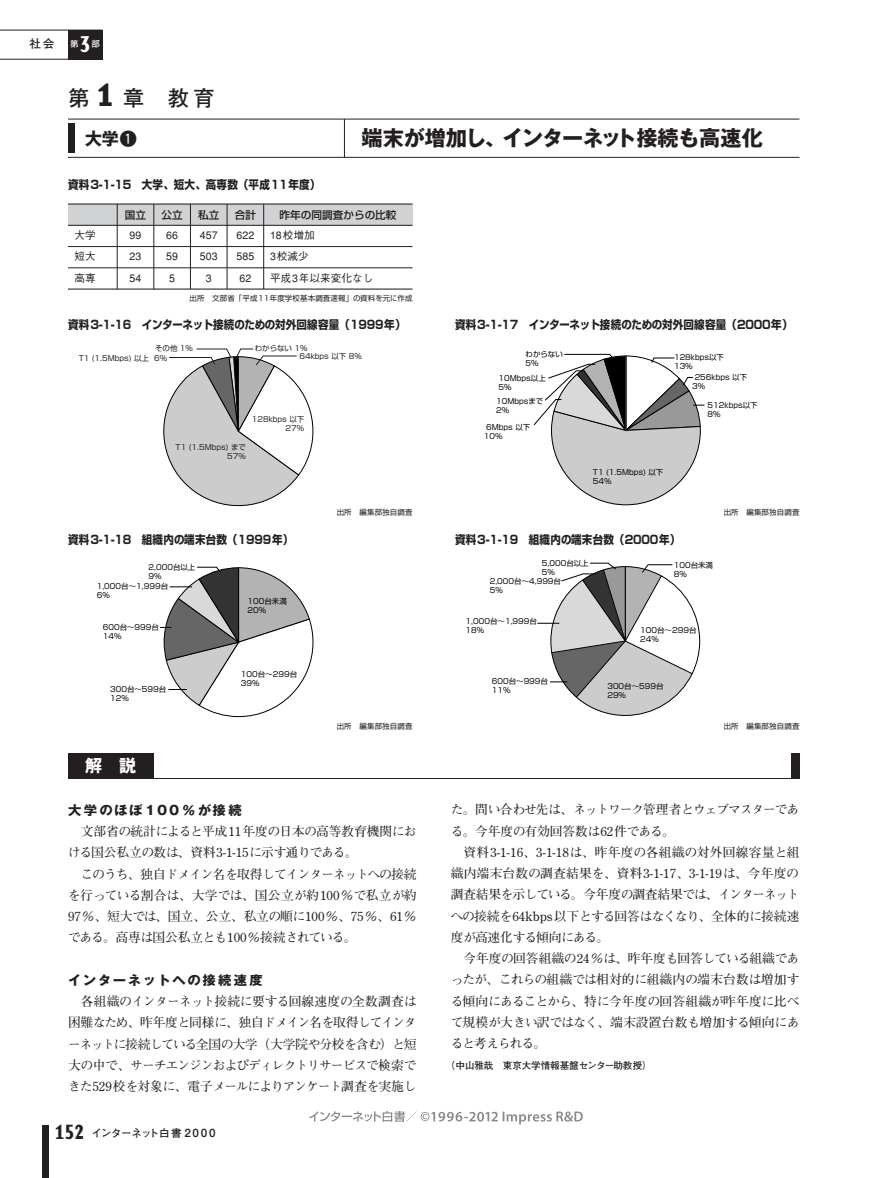
<style>
.page{position:relative;width:893px;height:1178px;background:#fff}
.page>*{position:absolute;margin:0;border:0;box-sizing:border-box;transform-origin:0 0}
.t1{font:700 21.3px "Gothic MB101";letter-spacing:-.02em;color:#231f20}
.t2{font:700 21.3px "Futo Go B101";color:#231f20}
.t3{font:700 21.3px "Base Mono Narrow";color:#fff}
.t4{font:700 16.95px "Gothic MB101";color:#231f20}
.t5{font:700 16.95px "Gothic MB101";color:#fff}
.t6{font:700 12.75px "Futo Min A101";letter-spacing:-.015em;color:#231f20}
.t7{font:700 12.75px "Futo Min A101";letter-spacing:.015em;color:#231f20}
.t8{font:700 12.75px "Futo Min A101";letter-spacing:-.085em;color:#231f20}
.t9{font:700 12.75px "Futo Min A101";letter-spacing:.02em;color:#231f20}
.t10{font:700 12.75px "Futo Min A101";letter-spacing:-.06em;color:#231f20}
.t11{font:700 12.75px "Futo Min A101";letter-spacing:-.105em;color:#231f20}
.t12{font:700 12.75px "Futo Min A101";letter-spacing:-.075em;color:#231f20}
.t13{font:700 12.75px "Futo Min A101";letter-spacing:.01em;color:#231f20}
.t14{font:700 12.75px "Gothic MB101";letter-spacing:.115em;color:#231f20;scale:1.05 1}
.t15{font:700 12.75px "Futo Min A101";letter-spacing:-.09em;color:#231f20}
.t16{font:700 11.7px "Shin Go";letter-spacing:.02em;color:#231f20;scale:.9 1}
.t17{font:700 11.7px "Shin Go";letter-spacing:-.02em;color:#231f20;scale:.9 1}
.t18{font:700 11.7px "Futo Go B101";color:#231f20}
.t19{font:500 10.65px "Gothic BBB";color:#231f20}
.t20{font:500 10.65px "Shin Go";color:#231f20}
.t21{font:700 10.65px "Futo Go B101";letter-spacing:-.055em;color:#231f20}
.t22{font:700 9.6px "Futo Go B101";letter-spacing:-.01em;color:#231f20}
.t23{font:700 8.55px "Futo Go B101";color:#fff}
.t24{font:7.5px/9px "Shin Go";color:#000}
.t25{font:7.5px "Shin Go";letter-spacing:.02em;color:#231f20}
.t26{font:7.5px/9px "Shin Go";color:#231f20;text-align:right}
.s1{font-family:"Base Mono Wide";font-size:31.95px}
.s2{font-family:"Ftgin Hround";font-weight:400}
.s3{font-family:"Base Mono Narrow";font-size:19.2px}
.s4{font-size:11.7px}
</style>
<div class="page">
<div style="left:43px;top:1125px;width:6px;height:53px;background:#231f20"></div>
<svg style="left:0;top:30px;width:68px;height:30px"></svg>
<div style="left:68px;top:30px;width:34px;height:30px;background:#231f20"></div>
<hr style="left:68px;top:778px;width:731px;height:1px;background:#231f20">
<div style="left:68px;top:753px;width:85px;height:25px;background:#231f20"></div>
<div style="left:791px;top:753px;width:8px;height:25px;background:#231f20"></div>
<hr style="left:68px;top:119px;width:731px;height:1px;background:#231f20">
<hr style="left:68px;top:157px;width:731px;height:1px;background:#231f20">
<div style="left:68px;top:123px;width:6px;height:30px;background:#231f20"></div>
<hr style="left:344px;top:119px;width:1px;height:38px;background:#231f20">
<svg style="left:160px;top:567px;width:153px;height:150px"></svg>
<svg style="left:163px;top:349px;width:151px;height:158px"></svg>
<svg style="left:537px;top:563px;width:163px;height:153px"></svg>
<svg style="left:533px;top:354px;width:171px;height:151px"></svg>
<div style="left:68px;top:204px;width:49px;height:21px;background:#d1d2d4"></div>
<div style="left:117px;top:204px;width:37px;height:21px;background:#d1d2d4"></div>
<div style="left:154px;top:204px;width:36px;height:21px;background:#d1d2d4"></div>
<div style="left:190px;top:204px;width:37px;height:21px;background:#d1d2d4"></div>
<div style="left:227px;top:204px;width:37px;height:21px;background:#d1d2d4"></div>
<div style="left:264px;top:204px;width:148px;height:21px;background:#d1d2d4"></div>
<hr style="left:68px;top:203px;width:344px;height:2px;background:#231f20">
<hr style="left:68px;top:225px;width:344px;height:1px;background:#231f20">
<hr style="left:68px;top:246px;width:344px;height:1px;background:#231f20">
<hr style="left:68px;top:268px;width:344px;height:1px;background:#231f20">
<hr style="left:68px;top:289px;width:344px;height:1px;background:#231f20">
<hr style="left:117px;top:204px;width:1px;height:85px;background:#231f20">
<hr style="left:154px;top:204px;width:1px;height:85px;background:#231f20">
<hr style="left:190px;top:204px;width:1px;height:85px;background:#231f20">
<hr style="left:227px;top:204px;width:1px;height:85px;background:#231f20">
<hr style="left:263px;top:204px;width:1px;height:85px;background:#231f20">
<svg style="left:309px;top:1111px;width:274px;height:13px"></svg>
<p class="t18" style="left:29px;top:37px;width:27px">社会</p>
<p class="t23" style="left:70px;top:39px;width:10px">第</p>
<p class="t3" style="left:80px;top:32px;width:12px">3</p>
<p class="t23" style="left:92px;top:39px;width:10px">部</p>
<p class="t2" style="left:68px;top:86px;width:148px">第<span class="s1">1</span>章 教育</p>
<p class="t4" style="left:85px;top:126px;width:53px">大学<span class="s2">q</span></p>
<p class="t16" style="left:68px;top:176px;width:282px">資料3-1-15　大学、短大、高専数（平成11年度）</p>
<p class="t1" style="left:361px;top:123px;width:403px">端末が増加し、インターネット接続も高速化</p>
<p class="t20" style="left:125px;top:208px;width:23px">国立</p>
<p class="t20" style="left:161px;top:208px;width:23px">公立</p>
<p class="t20" style="left:198px;top:208px;width:23px">私立</p>
<p class="t20" style="left:235px;top:208px;width:23px">合計</p>
<p class="t20" style="left:280px;top:208px;width:118px">昨年の同調査からの比較</p>
<p class="t19" style="left:74px;top:229px;width:23px">大学</p>
<p class="t19" style="left:130px;top:229px;width:13px">99</p>
<p class="t19" style="left:166px;top:229px;width:13px">66</p>
<p class="t19" style="left:200px;top:229px;width:19px">457</p>
<p class="t19" style="left:237px;top:229px;width:19px">622</p>
<p class="t19" style="left:270px;top:229px;width:46px">18校増加</p>
<p class="t19" style="left:74px;top:250px;width:23px">短大</p>
<p class="t19" style="left:130px;top:250px;width:13px">23</p>
<p class="t19" style="left:166px;top:250px;width:13px">59</p>
<p class="t19" style="left:200px;top:250px;width:19px">503</p>
<p class="t19" style="left:237px;top:250px;width:19px">585</p>
<p class="t19" style="left:270px;top:250px;width:40px">3校減少</p>
<p class="t19" style="left:74px;top:271px;width:23px">高専</p>
<p class="t19" style="left:130px;top:271px;width:13px">54</p>
<p class="t19" style="left:169px;top:271px;width:7px">5</p>
<p class="t19" style="left:206px;top:271px;width:7px">3</p>
<p class="t19" style="left:239px;top:271px;width:13px">62</p>
<p class="t19" style="left:270px;top:271px;width:105px">平成3年以来変化なし</p>
<p class="t25" style="left:189px;top:293px;width:225px">出所　文部省「平成11年度学校基本調査速報」の資料を元に作成</p>
<p class="t17" style="left:68px;top:317px;width:377px">資料3-1-16　インターネット接続のための対外回線容量（1999年）</p>
<p class="t25" style="left:155px;top:343px;width:39px">その他 1%</p>
<p class="t25" style="left:255px;top:343px;width:54px">わからない 1%</p>
<p class="t26" style="left:79px;top:353px;width:90px">T1 (1.5Mbps) 以上 6%</p>
<p class="t26" style="left:299px;top:351px;width:64px">64kbps 以下 8%</p>
<p class="t26" style="left:252px;top:415px;width:54px">128kbps 以下<br>27%</p>
<p class="t26" style="left:176px;top:442px;width:72px">T1 (1.5Mbps) まで<br>57%</p>
<p class="t16" style="left:68px;top:531px;width:252px">資料3-1-18　組織内の端末台数（1999年）</p>
<p class="t24" style="left:149px;top:562px;width:48px">2,000台以上<br>9%</p>
<p class="t24" style="left:97px;top:582px;width:73px">1,000台～1,999台<br>6%</p>
<p class="t24" style="left:103px;top:622px;width:58px">600台～999台<br>14%</p>
<p class="t24" style="left:110px;top:685px;width:58px">300台～599台<br>12%</p>
<p class="t5" style="left:85px;top:753px;width:53px">解 説</p>
<p class="t24" style="left:248px;top:596px;width:41px">100台未満<br>20%</p>
<p class="t24" style="left:241px;top:669px;width:58px">100台～299台<br>39%</p>
<p class="t25" style="left:337px;top:507px;width:77px">出所　編集部独自調査</p>
<p class="t25" style="left:337px;top:721px;width:77px">出所　編集部独自調査</p>
<p class="t14" style="left:68px;top:801px;width:167px">大学のほぼ100％が接続</p>
<p class="t6" style="left:81px;top:823px;width:337px">文部省の統計によると平成11年度の日本の高等教育機関にお</p>
<p class="t6" style="left:68px;top:844px;width:291px">ける国公私立の数は、資料3-1-15に示す通りである。</p>
<p class="t8" style="left:81px;top:866px;width:337px">このうち、独自ドメイン名を取得してインターネットへの接続</p>
<p class="t9" style="left:68px;top:887px;width:350px">を行っている割合は、大学では、国公立が約100％で私立が約</p>
<p class="t6" style="left:68px;top:908px;width:350px">97％、短大では、国立、公立、私立の順に100％、75％、61％</p>
<p class="t6" style="left:68px;top:929px;width:290px">である。高専は国公私立とも100％接続されている。</p>
<p class="t14" style="left:68px;top:971px;width:187px">インターネットへの接続速度</p>
<p class="t13" style="left:81px;top:993px;width:337px">各組織のインターネット接続に要する回線速度の全数調査は</p>
<p class="t10" style="left:68px;top:1014px;width:350px">困難なため、昨年度と同様に、独自ドメイン名を取得してインタ</p>
<p class="t11" style="left:68px;top:1036px;width:350px">ーネットに接続している全国の大学（大学院や分校を含む）と短</p>
<p class="t12" style="left:68px;top:1057px;width:350px">大の中で、サーチエンジンおよびディレクトリサービスで検索で</p>
<p class="t8" style="left:68px;top:1078px;width:350px">きた529校を対象に、電子メールによりアンケート調査を実施し</p>
<p class="t21" style="left:55px;top:1127px;width:162px"><span class="s3">152</span> インターネット白書 <span class="s4">2 0 0 0</span></p>
<p class="t17" style="left:455px;top:317px;width:377px">資料3-1-17　インターネット接続のための対外回線容量（2000年）</p>
<p class="t24" style="left:526px;top:349px;width:39px">わからない<br>5%</p>
<p class="t24" style="left:496px;top:396px;width:49px">10Mbpsまで<br>2%</p>
<p class="t24" style="left:484px;top:422px;width:48px;text-indent:2px">6Mbps 以下<br>10%</p>
<p class="t24" style="left:499px;top:373px;width:49px">10Mbps以上<br>5%</p>
<p class="t24" style="left:674px;top:353px;width:52px">128kbps以下<br>13%</p>
<p class="t24" style="left:692px;top:372px;width:56px;text-indent:2px">256kbps 以下<br>3%</p>
<p class="t24" style="left:708px;top:400px;width:52px">512kbps以下<br>8%</p>
<p class="t24" style="left:593px;top:467px;width:72px">T1 (1.5Mbps) 以下<br>54%</p>
<p class="t25" style="left:724px;top:507px;width:77px">出所　編集部独自調査</p>
<p class="t16" style="left:455px;top:531px;width:252px">資料3-1-19　組織内の端末台数（2000年）</p>
<p class="t24" style="left:542px;top:558px;width:48px">5,000台以上</p>
<p class="t24" style="left:542px;top:567px;width:15px">5%</p>
<p class="t24" style="left:490px;top:576px;width:73px">2,000台～4,999台</p>
<p class="t24" style="left:490px;top:585px;width:15px">5%</p>
<p class="t24" style="left:466px;top:616px;width:73px">1,000台～1,999台<br>18%</p>
<p class="t24" style="left:492px;top:676px;width:58px">600台～999台<br>11%</p>
<p class="t24" style="left:674px;top:560px;width:41px">100台未満<br>8%</p>
<p class="t24" style="left:640px;top:625px;width:58px">100台～299台<br>24%</p>
<p class="t24" style="left:607px;top:681px;width:58px">300台～599台<br>29%</p>
<p class="t25" style="left:724px;top:721px;width:77px">出所　編集部独自調査</p>
<p class="t8" style="left:451px;top:801px;width:350px">た。問い合わせ先は、ネットワーク管理者とウェブマスターであ</p>
<p class="t6" style="left:451px;top:823px;width:225px">る。今年度の有効回答数は62件である。</p>
<p class="t9" style="left:463px;top:844px;width:337px">資料3-1-16、3-1-18は、昨年度の各組織の対外回線容量と組</p>
<p class="t7" style="left:451px;top:865px;width:350px">織内端末台数の調査結果を、資料3-1-17、3-1-19は、今年度の</p>
<p class="t10" style="left:451px;top:886px;width:350px">調査結果を示している。今年度の調査結果では、インターネット</p>
<p class="t6" style="left:451px;top:908px;width:350px">への接続を64kbps以下とする回答はなくなり、全体的に接続速</p>
<p class="t6" style="left:451px;top:929px;width:160px">度が高速化する傾向にある。</p>
<p class="t6" style="left:463px;top:950px;width:337px">今年度の回答組織の24％は、昨年度も回答している組織であ</p>
<p class="t7" style="left:451px;top:971px;width:350px">ったが、これらの組織では相対的に組織内の端末台数は増加す</p>
<p class="t7" style="left:451px;top:993px;width:350px">る傾向にあることから、特に今年度の回答組織が昨年度に比べ</p>
<p class="t7" style="left:451px;top:1014px;width:350px">て規模が大きい訳ではなく、端末設置台数も増加する傾向にあ</p>
<p class="t15" style="left:451px;top:1035px;width:97px">ると考えられる。</p>
<p class="t22" style="left:446px;top:1060px;width:207px">（中山雅哉　東京大学情報基盤センター助教授）</p>
</div>
